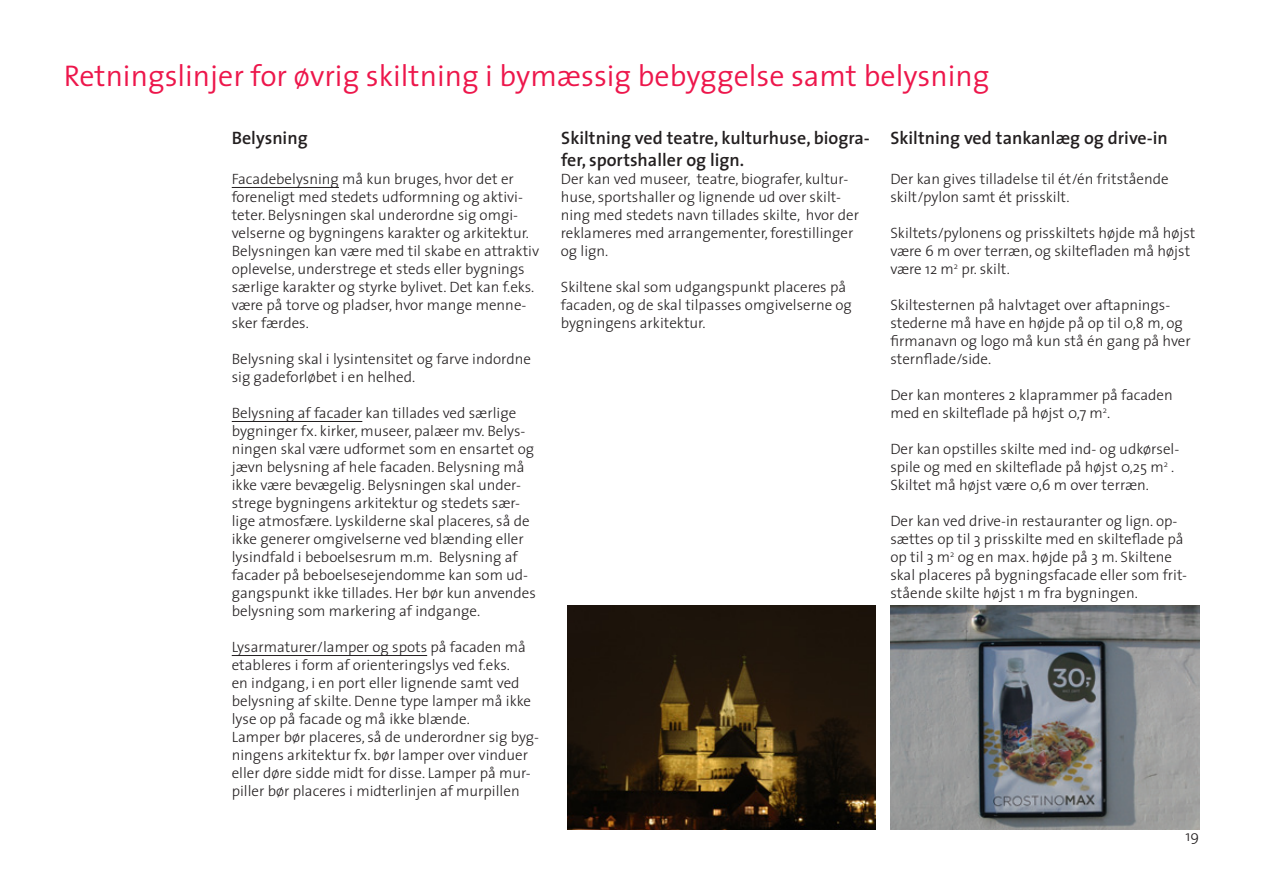
<style>
.page{position:relative;width:1263px;height:893px;background:#fff}
.page>*{position:absolute;margin:0;border:0;box-sizing:border-box;transform-origin:0 0}
.Stor_Overskrift{font:300 30px "The Sans";color:#ed164b}
.Lille_Overskrift{font:600 18px/21.6px "The Sans";color:#231f20}
.Brødtekst{font:300 15px/18px "The Sans";color:#231f20}
</style>
<div class="page">
<hr style="left:232px;top:187px;width:107px;height:1px;background:#231f20">
<hr style="left:232px;top:421px;width:130px;height:1px;background:#231f20">
<hr style="left:232px;top:655px;width:195px;height:1px;background:#231f20">
<img style="left:567px;top:605px;width:308px;height:224px">
<img style="left:890px;top:605px;width:309px;height:224px">
<p class="Stor_Overskrift" style="left:64px;top:57px;width:927px">Retningslinjer for øvrig skiltning i bymæssig bebyggelse samt belysning</p>
<p class="Lille_Overskrift" style="left:232px;top:128px;width:77px">Belysning</p>
<p class="Brødtekst" style="left:232px;top:170px;width:309px">Facadebelysning må kun bruges, hvor det er foreneligt med stedets udformning og aktivi&shy;teter. Belysningen skal underordne sig omgi&shy;velserne og bygningens karakter og arkitektur.<br>Belysningen kan være med til skabe en attraktiv oplevelse, understrege et steds eller bygnings særlige karakter og styrke bylivet. Det kan f.eks. være på torve og pladser, hvor mange menne&shy;sker færdes.</p>
<p class="Brødtekst" style="left:232px;top:350px;width:301px">Belysning skal i lysintensitet og farve indordne sig gadeforløbet i en helhed.</p>
<p class="Brødtekst" style="left:232px;top:404px;width:306px">Belysning af facader kan tillades ved særlige bygninger fx. kirker, museer, palæer mv. Belys&shy;ningen skal være udformet som en ensartet og jævn belysning af hele facaden. Belysning må ikke være bevægelig. Belysningen skal under&shy;strege bygningens arkitektur og stedets sær&shy;lige atmosfære. Lyskilderne skal placeres, så de ikke generer omgivelserne ved blænding eller lysindfald i beboelsesrum m.m. Belysning af facader på beboelsesejendomme kan som ud&shy;gangspunkt ikke tillades. Her bør kun anvendes belysning som markering af indgange.</p>
<p class="Brødtekst" style="left:232px;top:638px;width:301px">Lysarmaturer/lamper og spots på facaden må etableres i form af orienteringslys ved f.eks.<br>en indgang, i en port eller lignende samt ved belysning af skilte. Denne type lamper må ikke lyse op på facade og må ikke blænde.</p>
<p class="Brødtekst" style="left:232px;top:728px;width:309px">Lamper bør placeres, så de underordner sig byg&shy;ningens arkitektur fx. bør lamper over vinduer eller døre sidde midt for disse. Lamper på mur&shy;piller bør placeres i midterlinjen af murpillen</p>
<p class="Lille_Overskrift" style="left:561px;top:128px;width:310px">Skiltning ved teatre, kulturhuse, biogra&shy;fer, sportshaller og lign.</p>
<p class="Brødtekst" style="left:561px;top:170px;width:300px">Der kan ved museer, teatre, biografer, kultur&shy;huse, sportshaller og lignende ud over skilt&shy;ning med stedets navn tillades skilte, hvor der reklameres med arrangementer, forestillinger og lign.</p>
<p class="Brødtekst" style="left:561px;top:278px;width:293px">Skiltene skal som udgangspunkt placeres på facaden, og de skal tilpasses omgivelserne og bygningens arkitektur.</p>
<p class="Lille_Overskrift" style="left:890px;top:128px;width:279px">Skiltning ved tankanlæg og drive-in</p>
<p class="Brødtekst" style="left:890px;top:170px;width:280px">Der kan gives tilladelse til ét/én fritstående skilt/pylon samt ét prisskilt.</p>
<p class="Brødtekst" style="left:890px;top:224px;width:307px">Skiltets/pylonens og prisskiltets højde må højst være 6 m over terræn, og skiltefladen må højst være 12 m<sup>2</sup> pr. skilt.</p>
<p class="Brødtekst" style="left:890px;top:296px;width:302px">Skiltesternen på halvtaget over aftapnings&shy;stederne må have en højde på op til 0,8 m, og firmanavn og logo må kun stå én gang på hver sternflade/side.</p>
<p class="Brødtekst" style="left:890px;top:386px;width:284px">Der kan monteres 2 klaprammer på facaden med en skilteflade på højst 0,7 m<sup>2</sup>.</p>
<p class="Brødtekst" style="left:890px;top:440px;width:290px">Der kan opstilles skilte med ind- og udkørsel&shy;spile og med en skilteflade på højst 0,25 m<sup>2</sup> .<br>Skiltet må højst være 0,6 m over terræn.</p>
<p class="Brødtekst" style="left:890px;top:512px;width:298px">Der kan ved drive-in restauranter og lign. op&shy;sættes op til 3 prisskilte med en skilteflade på op til 3 m<sup>2</sup> og en max. højde på 3 m. Skiltene skal placeres på bygningsfacade eller som frit&shy;stående skilte højst 1 m fra bygningen.</p>
<p class="Brødtekst" style="left:1185px;top:826px;width:15px">19</p>
</div>
